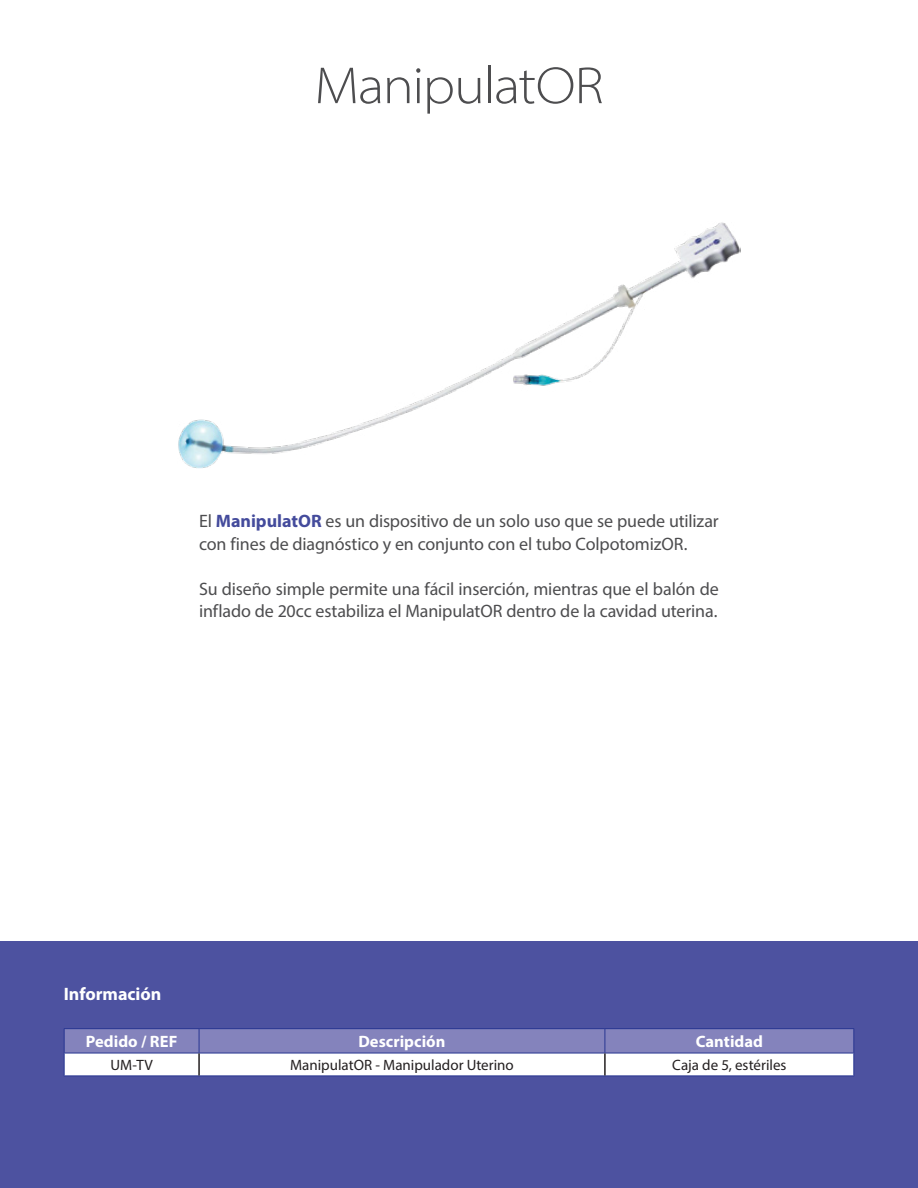
<style>
.page{position:relative;width:918px;height:1188px;background:#fff}
.page>*{position:absolute;margin:0;border:0;box-sizing:border-box;transform-origin:0 0}
.t1{font:300 semi-expanded 52.5px "Myriad Pro";letter-spacing:-.025em;color:#4d4d4f}
.t2{font:18px/22.5px "Myriad Pro";letter-spacing:-.01em;color:#4d4d4f}
.t3{font:700 18px "Myriad Pro";color:#fff}
.t4{font:700 16.5px "Myriad Pro";color:#fff}
.t5{font:15px "Myriad Pro";color:#231f20}
.s1{font-weight:700;color:#444b9c}
</style>
<div class="page">
<div style="left:0;top:941px;width:918px;height:247px;background:#4d52a0"></div>
<img style="left:178px;top:222px;width:562px;height:246px">
<hr style="left:64px;top:1028px;width:135px;height:1px;background:#283691">
<hr style="left:199px;top:1028px;width:406px;height:1px;background:#283691">
<hr style="left:605px;top:1028px;width:249px;height:1px;background:#283691">
<svg style="left:64px;top:1029px;width:790px;height:47px;background:#b8b9d9"></svg>
<hr style="left:64px;top:1076px;width:135px;height:1px;background:#283691">
<hr style="left:199px;top:1076px;width:406px;height:1px;background:#283691">
<hr style="left:605px;top:1076px;width:249px;height:1px;background:#283691">
<hr style="left:198px;top:1053px;width:2px;height:23px;background:#231f20">
<hr style="left:604px;top:1053px;width:2px;height:23px;background:#231f20">
<h1 class="t1" style="left:315px;top:56px;width:290px">ManipulatOR</h1>
<p class="t2" style="left:199px;top:510px;width:521px">El <span class="s1">ManipulatOR</span> es un dispositivo de un solo uso que se puede utilizar con fines de diagnóstico y en conjunto con el tubo ColpotomizOR.</p>
<p class="t2" style="left:199px;top:577px;width:521px">Su diseño simple permite una fácil inserción, mientras que el balón de inflado de 20cc estabiliza el ManipulatOR dentro de la cavidad uterina.</p>
<p class="t3" style="left:64px;top:982px;width:99px">Información</p>
<p class="t4" style="left:86px;top:1031px;width:93px">Pedido / REF</p>
<p class="t4" style="left:358px;top:1031px;width:89px">Descripción</p>
<p class="t4" style="left:696px;top:1031px;width:69px">Cantidad</p>
<p class="t5" style="left:110px;top:1056px;width:44px">UM-TV</p>
<p class="t5" style="left:290px;top:1056px;width:225px">ManipulatOR - Manipulador Uterino</p>
<p class="t5" style="left:672px;top:1056px;width:116px">Caja de 5, estériles</p>
</div>
